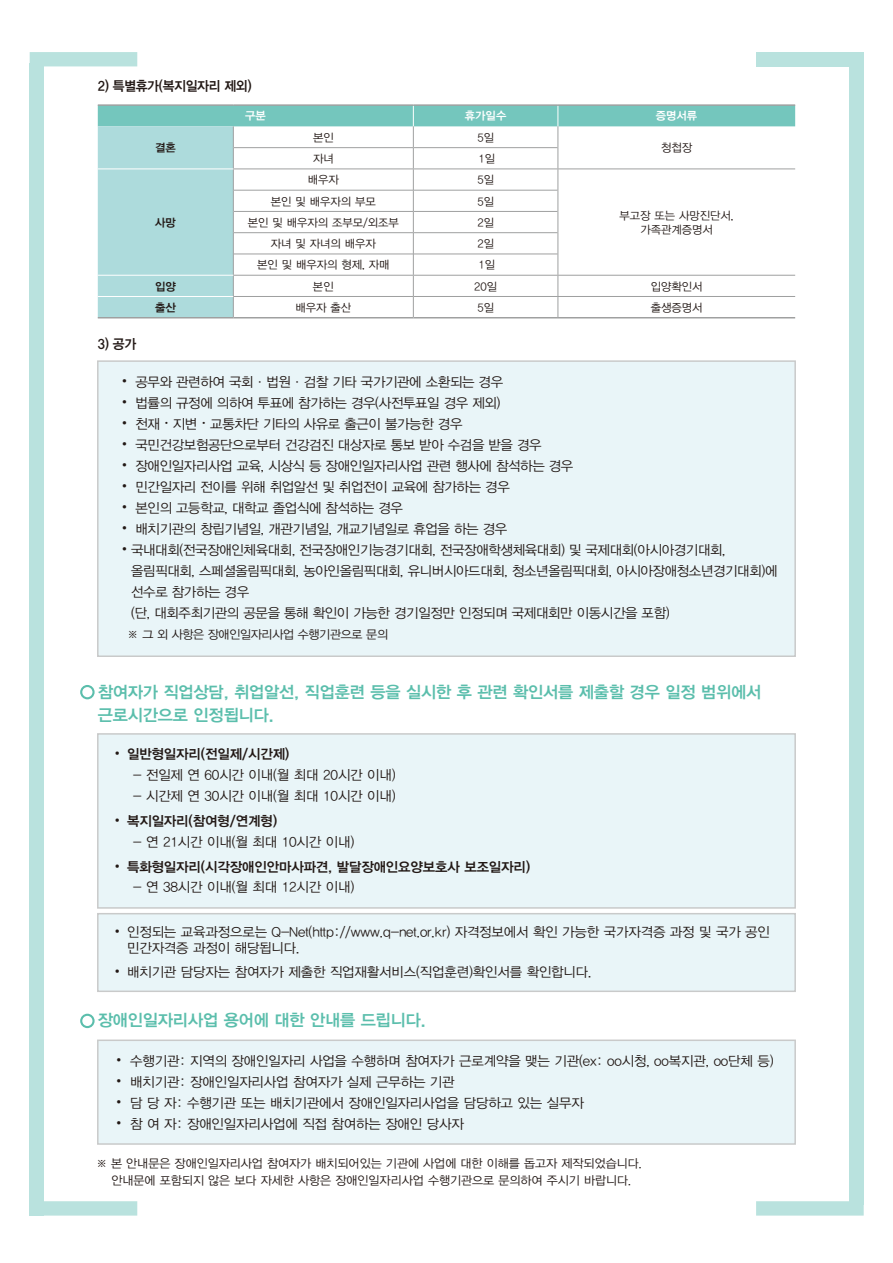
<style>
.page{position:relative;width:893px;height:1263px;background:#fff}
.page>*{position:absolute;margin:0;border:0;box-sizing:border-box;transform-origin:0 0}
.t1{font:16.5px/22.5px "YDIYGO340";letter-spacing:-.01em;color:#5bbeac}
.t2{font:13.5px/21px "YDIYGO320";letter-spacing:-.025em;color:#221815}
.t3{font:13.5px "YDIYGO340";letter-spacing:-.01em;color:#221815}
.t4{font:13.5px "YDIYGO340";letter-spacing:-.01em;color:#221815;scale:.95 1}
.t5{font:12px/16.5px "YDIYGO320";color:#221815;text-align:center}
.t6{font:12px "YDIYGO320";letter-spacing:-.025em;color:#221815}
.t7{font:11.25px/13.5px "YDIYGO320";color:#221815;text-align:center}
.t8{font:11.25px "YDIYGO340";color:#fff}
.t9{font:11.25px "YDIYGO340";color:#221815}
.s1{font-family:"Adobe Myungjo Std";font-weight:500}
.s2{font-family:"YDVYGO Std 14"}
.s3{font-family:"YDVYGO Std 12"}
</style>
<div class="page">
<div style="left:97px;top:360px;width:699px;height:297px;background:#e9f5f8;border:2px solid #c9caca"></div>
<div style="left:97px;top:733px;width:699px;height:176px;background:#e9f5f8;border:2px solid #c9caca"></div>
<div style="left:97px;top:1039px;width:699px;height:106px;background:#e9f5f8;border:2px solid #c9caca"></div>
<div style="left:97px;top:913px;width:699px;height:79px;background:#e9f5f8;border:2px solid #c9caca"></div>
<hr style="left:98px;top:104px;width:135px;height:2px;background:#9fa0a0">
<hr style="left:233px;top:104px;width:180px;height:2px;background:#9fa0a0">
<hr style="left:413px;top:104px;width:145px;height:2px;background:#9fa0a0">
<hr style="left:558px;top:104px;width:237px;height:2px;background:#9fa0a0">
<svg style="left:98px;top:105px;width:697px;height:213px"></svg>
<hr style="left:98px;top:169px;width:135px;height:1px;background:#fff">
<hr style="left:558px;top:169px;width:237px;height:1px;background:#9fa0a0">
<hr style="left:233px;top:169px;width:180px;height:1px;background:#9fa0a0">
<hr style="left:413px;top:169px;width:145px;height:1px;background:#9fa0a0">
<hr style="left:98px;top:275px;width:135px;height:1px;background:#fff">
<hr style="left:558px;top:275px;width:237px;height:1px;background:#9fa0a0">
<hr style="left:233px;top:275px;width:180px;height:1px;background:#9fa0a0">
<hr style="left:413px;top:275px;width:145px;height:1px;background:#9fa0a0">
<hr style="left:98px;top:296px;width:135px;height:1px;background:#fff">
<hr style="left:233px;top:296px;width:180px;height:1px;background:#9fa0a0">
<hr style="left:413px;top:296px;width:145px;height:1px;background:#9fa0a0">
<hr style="left:558px;top:296px;width:237px;height:1px;background:#9fa0a0">
<svg style="left:80px;top:685px;width:15px;height:14px"></svg>
<svg style="left:80px;top:1014px;width:15px;height:14px"></svg>
<div style="left:849px;top:52px;width:15px;height:1153px;background:#b9e2de"></div>
<div style="left:756px;top:52px;width:108px;height:14px;background:#b9e2de"></div>
<div style="left:756px;top:1201px;width:108px;height:14px;background:#b9e2de"></div>
<div style="left:30px;top:63px;width:14px;height:1152px;background:#b9e2de"></div>
<div style="left:30px;top:1201px;width:107px;height:14px;background:#b9e2de"></div>
<div style="left:30px;top:52px;width:107px;height:14px;background:#b9e2de"></div>
<p class="t4" style="left:98px;top:78px;width:163px">2) 특별휴가(복지일자리 제외)</p>
<p class="t9" style="left:155px;top:141px;width:22px">결혼</p>
<p class="t9" style="left:155px;top:216px;width:22px">사망</p>
<p class="t8" style="left:245px;top:110px;width:22px">구분</p>
<p class="t8" style="left:465px;top:110px;width:43px">휴가일수</p>
<p class="t8" style="left:656px;top:110px;width:43px">증명서류</p>
<p class="t7" style="left:313px;top:131px;width:22px">본인</p>
<p class="t7" style="left:477px;top:131px;width:18px">5일</p>
<p class="t7" style="left:313px;top:152px;width:22px">자녀</p>
<p class="t7" style="left:478px;top:152px;width:18px">1일</p>
<p class="t7" style="left:308px;top:173px;width:33px">배우자</p>
<p class="t7" style="left:477px;top:173px;width:18px">5일</p>
<p class="t7" style="left:271px;top:195px;width:106px">본인 및 배우자의 부모</p>
<p class="t7" style="left:477px;top:195px;width:18px">5일</p>
<p class="t7" style="left:248px;top:216px;width:153px">본인 및 배우자의 조부모/외조부</p>
<p class="t7" style="left:478px;top:216px;width:18px">2일</p>
<p class="t7" style="left:271px;top:237px;width:106px">자녀 및 자녀의 배우자</p>
<p class="t7" style="left:478px;top:237px;width:18px">2일</p>
<p class="t7" style="left:257px;top:258px;width:134px">본인 및 배우자의 형제, 자매</p>
<p class="t7" style="left:478px;top:258px;width:18px">1일</p>
<p class="t7" style="left:661px;top:141px;width:33px">청첩장</p>
<p class="t7" style="left:619px;top:209px;width:116px">부고장 또는 사망진단서, 가족관계증명서</p>
<p class="t9" style="left:155px;top:280px;width:22px">입양</p>
<p class="t7" style="left:313px;top:280px;width:22px">본인</p>
<p class="t7" style="left:474px;top:280px;width:24px">20일</p>
<p class="t7" style="left:651px;top:280px;width:53px">입양확인서</p>
<p class="t9" style="left:155px;top:301px;width:22px">출산</p>
<p class="t7" style="left:295px;top:301px;width:57px">배우자 출산</p>
<p class="t7" style="left:477px;top:301px;width:18px">5일</p>
<p class="t7" style="left:651px;top:301px;width:53px">출생증명서</p>
<p class="t4" style="left:98px;top:336px;width:42px">3) 공가</p>
<p class="t2" style="left:118px;top:372px;width:387px"><span class="s1">•</span> 공무와 관련하여 국회·법원·검찰 기타 국가기관에 소환되는 경우</p>
<p class="t2" style="left:118px;top:393px;width:384px"><span class="s1">•</span> 법률의 규정에 의하여 투표에 참가하는 경우(사전투표일 경우 제외)</p>
<p class="t2" style="left:118px;top:414px;width:346px"><span class="s1">•</span> 천재<span class="s1">ㆍ</span>지변<span class="s1">ㆍ</span>교통차단 기타의 사유로 출근이 불가능한 경우</p>
<p class="t2" style="left:118px;top:435px;width:425px"><span class="s1">•</span> 국민건강보험공단으로부터 건강검진 대상자로 통보 받아 수검을 받을 경우</p>
<p class="t2" style="left:118px;top:456px;width:457px"><span class="s1">•</span> 장애인일자리사업 교육, 시상식 등 장애인일자리사업 관련 행사에 참석하는 경우</p>
<p class="t2" style="left:118px;top:477px;width:393px"><span class="s1">•</span> 민간일자리 전이를 위해 취업알선 및 취업전이 교육에 참가하는 경우</p>
<p class="t2" style="left:118px;top:498px;width:286px"><span class="s1">•</span> 본인의 고등학교, 대학교 졸업식에 참석하는 경우</p>
<p class="t2" style="left:118px;top:519px;width:391px"><span class="s1">•</span> 배치기관의 창립기념일, 개관기념일, 개교기념일로 휴업을 하는 경우</p>
<p class="t2" style="left:131px;top:540px;width:648px;text-indent:-13px"><span class="s1">•</span>국내대회(전국장애인체육대회, 전국장애인기능경기대회, 전국장애학생체육대회) 및 국제대회(아시아경기대회, 올림픽대회, 스페셜올림픽대회, 농아인올림픽대회, 유니버시아드대회, 청소년올림픽대회, 아시아장애청소년경기대회)에 선수로 참가하는 경우<br>(단, 대회주최기관의 공문을 통해 확인이 가능한 경기일정만 인정되며 국제대회만 이동시간을 포함)</p>
<p class="t6" style="left:127px;top:628px;width:263px">※ 그 외 사항은 장애인일자리사업 수행기관으로 문의</p>
<p class="t1" style="left:98px;top:681px;width:665px">참여자가 직업상담, 취업알선, 직업훈련 등을 실시한 후 관련 확인서를 제출할 경우 일정 범위에서 근로시간으로 인정됩니다.</p>
<p class="t3" style="left:115px;top:746px;width:176px"><span class="s2">•</span> 일반형일자리(전일제/시간제)</p>
<p class="t2" style="left:133px;top:765px;width:264px">- 전일제 연 60시간 이내(월 최대 20시간 이내)</p>
<p class="t2" style="left:133px;top:785px;width:264px">- 시간제 연 30시간 이내(월 최대 10시간 이내)</p>
<p class="t3" style="left:115px;top:813px;width:164px"><span class="s2">•</span> 복지일자리(참여형/연계형)</p>
<p class="t2" style="left:133px;top:831px;width:223px">- 연 21시간 이내(월 최대 10시간 이내)</p>
<p class="t3" style="left:115px;top:859px;width:417px"><span class="s2">•</span> 특화형일자리(시각장애인안마사파견, 발달장애인요양보호사 보조일자리)</p>
<p class="t2" style="left:133px;top:877px;width:223px">- 연 38시간 이내(월 최대 12시간 이내)</p>
<p class="t2" style="left:127px;top:924px;width:644px;line-height:16.2px;text-indent:-12px"><span class="s3">•</span> 인정되는 교육과정으로는 Q-Net(http://www.q-net.or.kr) 자격정보에서 확인 가능한 국가자격증 과정 및 국가 공인 민간자격증 과정이 해당됩니다.</p>
<p class="t2" style="left:115px;top:962px;width:478px"><span class="s3">•</span> 배치기관 담당자는 참여자가 제출한 직업재활서비스(직업훈련)확인서를 확인합니다.</p>
<p class="t1" style="left:98px;top:1008px;width:330px">장애인일자리사업 용어에 대한 안내를 드립니다.</p>
<p class="t2" style="left:112px;top:1050px;width:663px"><span class="s1">•</span> 수행기관: 지역의 장애인일자리 사업을 수행하며 참여자가 근로계약을 맺는 기관(ex: oo시청, oo복지관, oo단체 등)</p>
<p class="t2" style="left:112px;top:1071px;width:344px"><span class="s1">•</span> 배치기관: 장애인일자리사업 참여자가 실제 근무하는 기관</p>
<p class="t2" style="left:112px;top:1092px;width:473px"><span class="s1">•</span> 담 당 자: 수행기관 또는 배치기관에서 장애인일자리사업을 담당하고 있는 실무자</p>
<p class="t2" style="left:112px;top:1113px;width:353px"><span class="s1">•</span> 참 여 자: 장애인일자리사업에 직접 참여하는 장애인 당사자</p>
<p class="t5" style="left:96px;top:1155px;width:548px">※ 본 안내문은 장애인일자리사업 참여자가 배치되어있는 기관에 사업에 대한 이해를 돕고자 제작되었습니다. 안내문에 포함되지 않은 보다 자세한 사항은 장애인일자리사업 수행기관으로 문의하여 주시기 바랍니다.</p>
</div>
